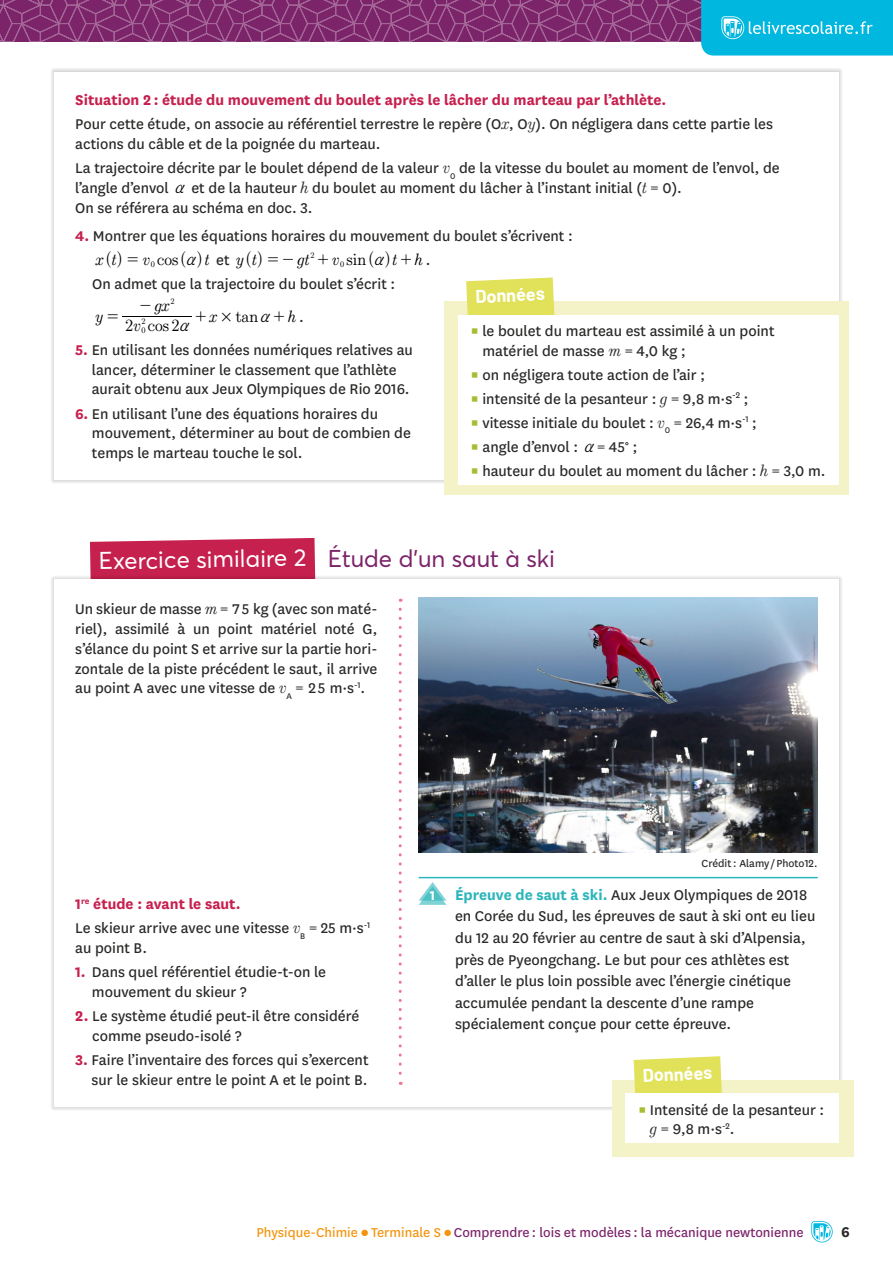
<style>
.page{position:relative;width:893px;height:1263px;background:#fff}
.page>*{position:absolute;margin:0;border:0;box-sizing:border-box;transform-origin:0 0}
.t1{font:24px "Averta Demo PE";color:#fff}
.t2{font:24px "Averta Demo PE";color:#7c246a}
.t3{font:700 18px "Barlow";color:#fff}
.t4{font:16.5px/19.8px "National";color:#282827}
.t5{font:16.5px "MM Century New";color:#000}
.t6{font:italic 16.5px "MM Century New";color:#000}
.t7{font:italic 16.5px "MM Century Old Greek";color:#000}
.t8{font:700 16.5px "National";color:#282827}
.t9{font:15px "National";color:#7c246a}
.t10{font:12px "National";color:#282827}
.t11{font:8.25px "MM Century New";color:#000}
.s1{font-weight:700;color:#c6204e}
.s2{font-family:"MM Century New";font-style:italic}
.s3{font-family:"MM Century Old Greek";font-style:italic;color:#000}
.s4{font-style:italic}
.s5{font-size:8.25px}
.s6{font-family:"MM Century Old Greek"}
.s7{font-family:"National";font-style:normal;color:#282827}
.s8{font-style:normal}
.s9{font-family:"National";color:#282827}
.s10{font-family:"MM Century Old Greek";font-style:italic}
.s11{font-weight:700;color:#a5bd33}
.s12{font-family:"MM Binary"}
.s13{font-weight:700;font-size:15px;color:#fff}
.s14{font-weight:700;color:#2cb6ba}
.s15{color:#f4940c}
.s16{font-size:10.5px;color:#f4940c}
</style>
<div class="page">
<div style="left:50px;top:68px;width:793px;height:415px;background:#000;opacity:.3"></div>
<div style="left:54px;top:72px;width:785px;height:407px;background:#fff"></div>
<hr style="left:123px;top:316px;width:69px;height:1px;background:#000">
<div style="left:445px;top:301px;width:404px;height:194px;background:#f3f3c7"></div>
<svg style="left:466px;top:277px;width:89px;height:38px;background:#e3e367"></svg>
<div style="left:458px;top:315px;width:380px;height:169px;background:#fff"></div>
<svg style="left:90px;top:538px;width:225px;height:37px;background:#c92b57"></svg>
<div style="left:50px;top:575px;width:793px;height:535px;background:#000;opacity:.3"></div>
<div style="left:54px;top:579px;width:785px;height:527px;background:#fff"></div>
<svg style="left:399px;top:609px;width:3px;height:476px"></svg>
<div style="left:612px;top:1080px;width:241px;height:77px;background:#f3f3c7"></div>
<svg style="left:634px;top:1056px;width:88px;height:38px;background:#e3e369"></svg>
<div style="left:626px;top:1094px;width:213px;height:49px;background:#fff"></div>
<img style="left:419px;top:597px;width:399px;height:256px">
<svg style="left:419px;top:882px;width:27px;height:23px"></svg>
<hr style="left:419px;top:877px;width:399px;height:1px;background:#2cb6ba">
<svg style="left:811px;top:1221px;width:22px;height:21px"></svg>
<svg style="left:0;top:0;width:893px;height:56px"></svg>
<p class="t4" style="left:75px;top:88px;width:699px;line-height:24px"><span class="s1">Situation 2 : étude du mouvement du boulet après le lâcher du marteau par l’athlète.<br></span>Pour cette étude, on associe au référentiel terrestre le repère (O<span class="s2">x</span>, O<span class="s2">y</span>). On négligera dans cette partie les</p>
<p class="t4" style="left:75px;top:131px;width:706px;line-height:24px">actions du câble et de la poignée du marteau.<br>La trajectoire décrite par le boulet dépend de la valeur <span class="s2">v</span><sub>0</sub> de la vitesse du boulet au moment de l’envol, de</p>
<p class="t4" style="left:75px;top:177px;width:608px">l’angle d’envol <span class="s3">a</span> et de la hauteur <span class="s2">h</span> du boulet au moment du lâcher à l’instant initial (<span class="s2">t</span> = 0).<br>On se référera au schéma en doc. 3.</p>
<p class="t4" style="left:75px;top:225px;width:499px"><span class="s1">4.</span> Montrer que les équations horaires du mouvement du boulet s’écrivent :</p>
<p class="t5" style="left:96px;top:251px;width:115px"><span class="s4">x t</span>( ) = <span class="s4">v</span><span class="s5">0</span> cos( )<span class="s4">t</span></p>
<p class="t6" style="left:187px;top:251px;width:124px"><span class="s6">a</span> <span class="s7">et</span> y t<span class="s8">( ) = -</span> gt</p>
<p class="t5" style="left:318px;top:251px;width:114px">+<span class="s4">v</span> sin( )<span class="s4">t</span>+<span class="s4">h</span><span class="s9">.</span></p>
<p class="t11" style="left:310px;top:251px;width:6px">2</p>
<p class="t11" style="left:340px;top:260px;width:6px">0</p>
<p class="t7" style="left:374px;top:252px;width:11px">a</p>
<p class="t4" style="left:92px;top:274px;width:304px">On admet que la trajectoire du boulet s’écrit :</p>
<p class="t5" style="left:125px;top:317px;width:66px">2<span class="s4">v</span> cos 2<span class="s10">a</span></p>
<p class="t3" style="left:475px;top:285px;width:71px;rotate:-2deg">Données</p>
<p class="t4" style="left:482px;top:320px;width:294px;text-indent:-12px"><span class="s11">▪</span> le boulet du marteau est assimilé à un point matériel de masse <span class="s2">m</span> = 4,0 kg ;</p>
<p class="t4" style="left:471px;top:364px;width:236px"><span class="s11">▪</span> on négligera toute action de l’air ;</p>
<p class="t4" style="left:471px;top:388px;width:279px"><span class="s11">▪</span> intensité de la pesanteur : <span class="s2">g</span> = 9,8 m·s<sup>-2</sup> ;</p>
<p class="t4" style="left:471px;top:412px;width:287px"><span class="s11">▪</span> vitesse initiale du boulet : <span class="s2">v</span><sub>0</sub> = 26,4 m·s<sup>-1</sup> ;</p>
<p class="t4" style="left:471px;top:436px;width:168px"><span class="s11">▪</span> angle d’envol : <span class="s3">a</span> = 45° ;</p>
<p class="t4" style="left:471px;top:460px;width:356px"><span class="s11">▪</span> hauteur du boulet au moment du lâcher : <span class="s2">h</span> = 3,0 m.</p>
<p class="t11" style="left:171px;top:297px;width:6px">2</p>
<p class="t4" style="left:92px;top:339px;width:323px;text-indent:-17px"><span class="s1">5.</span> En utilisant les données numériques relatives au lancer, déterminer le classement que l’athlète aurait obtenu aux Jeux Olympiques de Rio 2016.</p>
<p class="t4" style="left:92px;top:403px;width:320px;text-indent:-17px"><span class="s1">6.</span> En utilisant l’une des équations horaires du mouvement, déterminer au bout de combien de temps le marteau touche le sol.</p>
<p class="t6" style="left:140px;top:297px;width:31px"><span class="s8">-</span> gx</p>
<p class="t6" style="left:288px;top:308px;width:10px">h</p>
<p class="t6" style="left:95px;top:308px;width:24px">y <span class="s8">=</span></p>
<p class="t5" style="left:196px;top:308px;width:110px">+<span class="s4">x</span> <span class="s12">#</span> tan<span class="s10">a</span>+ <span class="s9">.</span></p>
<p class="t11" style="left:142px;top:317px;width:6px">2</p>
<p class="t11" style="left:142px;top:326px;width:6px">0</p>
<h1 class="t2" style="left:328px;top:541px;width:229px">Étude d’un saut à ski</h1>
<h1 class="t1" style="left:99px;top:544px;width:209px;rotate:-1deg">Exercice similaire 2</h1>
<p class="t4" style="left:75px;top:598px;width:304px;text-align:justify">Un skieur de masse <span class="s2">m</span> = 75 kg (avec son maté&shy;riel), assimilé à un point matériel noté G, s’élance du point S et arrive sur la partie hori&shy;zontale de la piste précédent le saut, il arrive au point A avec une vitesse de <span class="s2">v</span><sub>A</sub> = 25 m·s<sup>-1</sup>.</p>
<p class="t10" style="left:702px;top:855px;width:118px">Crédit : Alamy / Photo12.</p>
<p class="t4" style="left:75px;top:891px;width:297px;line-height:24px"><span class="s1">1</span><sup>re</sup> <span class="s1">étude : avant le saut.<br></span>Le skieur arrive avec une vitesse <span class="s2">v</span><sub>B</sub> = 25 m·s<sup>-1</sup></p>
<p class="t4" style="left:75px;top:937px;width:73px">au point B.</p>
<p class="t4" style="left:92px;top:961px;width:236px;text-indent:-17px"><span class="s1">1.</span> Dans quel référentiel étudie-t-on le mouvement du skieur ?</p>
<p class="t4" style="left:92px;top:1005px;width:269px;text-indent:-17px"><span class="s1">2.</span> Le système étudié peut-il être considéré comme pseudo-isolé ?</p>
<p class="t4" style="left:75px;top:1049px;width:295px;text-align:right"><span class="s1">3.</span> Faire l’inventaire des forces qui s’exercent sur le skieur entre le point A et le point B.</p>
<p class="t4" style="left:455px;top:883px;width:362px;line-height:21.6px;text-indent:-25px"><span class="s13">1</span> <span class="s14">Épreuve de saut à ski.</span> Aux Jeux Olympiques de 2018 en Corée du Sud, les épreuves de saut à ski ont eu lieu du 12 au 20 février au centre de saut à ski d’Alpensia, près de Pyeongchang. Le but pour ces athlètes est d’aller le plus loin possible avec l’énergie cinétique accumulée pendant la descente d’une rampe spécialement conçue pour cette épreuve.</p>
<p class="t3" style="left:642px;top:1064px;width:71px;rotate:-2deg">Données</p>
<p class="t4" style="left:650px;top:1099px;width:176px;text-indent:-12px"><span class="s11">▪</span> Intensité de la pesanteur : <span class="s2">g</span> = 9,8 m·s<sup>-2</sup>.</p>
<p class="t9" style="left:256px;top:1223px;width:549px"><span class="s15">Physique-Chimie</span> <span class="s16">●</span> <span class="s15">Terminale S</span> <span class="s16">●</span> Comprendre : lois et modèles : la mécanique newtonienne</p>
<p class="t8" style="left:841px;top:1221px;width:10px">6</p>
</div>
